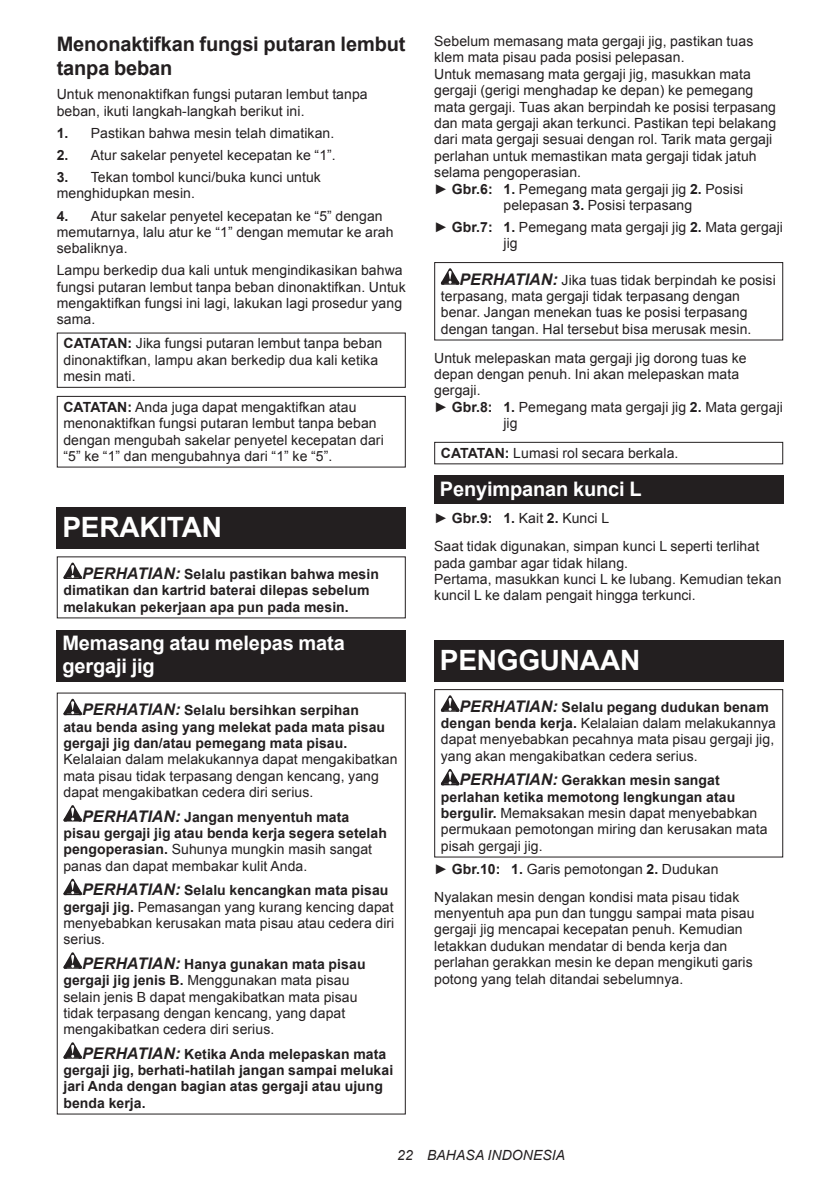
<style>
.page{position:relative;width:840px;height:1191px;background:#fff}
.page>*{position:absolute;margin:0;border:0;box-sizing:border-box;transform-origin:0 0}
.t1{font:700 28px "Arial";letter-spacing:-.01em;color:#fff}
.t2{font:700 20px/23.4px "Arial";letter-spacing:-.01em;color:#fff}
.t3{font:700 20px/23.4px "Arial";letter-spacing:-.01em;color:#231f20}
.t4{font:14px/16.4px "Arial";letter-spacing:.005em;color:#231f20}
.t5{font:700 14px/16.4px "Arial";letter-spacing:.005em;color:#231f20}
.t6{font:italic 14px "Arial";letter-spacing:.005em;color:#231f20}
.s1{font-weight:700}
.s2{font-style:italic;font-size:16px}
.s3{font-weight:400}
.s4{font-weight:700;font-style:italic;font-size:16px}
</style>
<div class="page">
<div style="left:57px;top:332px;width:348px;height:56px;border:1px solid #231f20"></div>
<div style="left:57px;top:396px;width:348px;height:71px;border:1px solid #231f20"></div>
<div style="left:57px;top:507px;width:348px;height:41px;background:#231f20"></div>
<svg style="left:63px;top:562px;width:19px;height:17px"></svg>
<div style="left:57px;top:630px;width:348px;height:51px;background:#231f20"></div>
<svg style="left:63px;top:699px;width:19px;height:16px"></svg>
<svg style="left:63px;top:805px;width:19px;height:16px"></svg>
<svg style="left:63px;top:878px;width:19px;height:17px"></svg>
<svg style="left:63px;top:952px;width:19px;height:16px"></svg>
<svg style="left:63px;top:1042px;width:19px;height:16px"></svg>
<svg style="left:440px;top:268px;width:19px;height:17px"></svg>
<div style="left:434px;top:262px;width:348px;height:78px;border:1px solid #231f20"></div>
<div style="left:434px;top:442px;width:348px;height:22px;border:1px solid #231f20"></div>
<div style="left:434px;top:476px;width:348px;height:28px;background:#231f20"></div>
<div style="left:434px;top:640px;width:348px;height:41px;background:#231f20"></div>
<svg style="left:440px;top:695px;width:19px;height:16px"></svg>
<svg style="left:440px;top:769px;width:19px;height:16px"></svg>
<div style="left:434px;top:689px;width:348px;height:168px;border:1px solid #231f20"></div>
<h2 class="t3" style="left:57px;top:33px;width:350px">Menonaktifkan fungsi putaran lembut tanpa beban</h2>
<p class="t4" style="left:57px;top:86px;width:312px">Untuk menonaktifkan fungsi putaran lembut tanpa beban, ikuti langkah-langkah berikut ini.</p>
<p class="t4" style="left:57px;top:125px;width:279px"><span class="s1">1.</span> Pastikan bahwa mesin telah dimatikan.</p>
<p class="t4" style="left:57px;top:147px;width:280px"><span class="s1">2.</span> Atur sakelar penyetel kecepatan ke “1”.</p>
<p class="t4" style="left:57px;top:169px;width:265px"><span class="s1">3.</span> Tekan tombol kunci/buka kunci untuk menghidupkan mesin.</p>
<p class="t4" style="left:57px;top:207px;width:338px"><span class="s1">4.</span> Atur sakelar penyetel kecepatan ke “5” dengan memutarnya, lalu atur ke “1” dengan memutar ke arah sebaliknya.</p>
<p class="t4" style="left:57px;top:262px;width:350px">Lampu berkedip dua kali untuk mengindikasikan bahwa fungsi putaran lembut tanpa beban dinonaktifkan. Untuk mengaktifkan fungsi ini lagi, lakukan lagi prosedur yang sama.</p>
<p class="t4" style="left:63px;top:335px;width:320px"><span class="s1">CATATAN:</span> Jika fungsi putaran lembut tanpa beban dinonaktifkan, lampu akan berkedip dua kali ketika mesin mati.</p>
<p class="t4" style="left:63px;top:399px;width:322px"><span class="s1">CATATAN:</span> Anda juga dapat mengaktifkan atau menonaktifkan fungsi putaran lembut tanpa beban dengan mengubah sakelar penyetel kecepatan dari “5” ke “1” dan mengubahnya dari “1” ke “5”.</p>
<h1 class="t1" style="left:62px;top:508px;width:161px">PERAKITAN</h1>
<p class="t5" style="left:63px;top:566px;width:317px;text-indent:19px"><span class="s2">PERHATIAN:</span> Selalu pastikan bahwa mesin dimatikan dan kartrid baterai dilepas sebelum melakukan pekerjaan apa pun pada mesin.</p>
<h2 class="t2" style="left:62px;top:631px;width:284px">Memasang atau melepas mata gergaji jig</h2>
<p class="t5" style="left:63px;top:702px;width:323px;text-indent:19px"><span class="s2">PERHATIAN:</span> Selalu bersihkan serpihan atau benda asing yang melekat pada mata pisau gergaji jig dan/atau pemegang mata pisau.</p>
<p class="t4" style="left:63px;top:751px;width:335px">Kelalaian dalam melakukannya dapat mengakibatkan mata pisau tidak terpasang dengan kencang, yang dapat mengakibatkan cedera diri serius.</p>
<p class="t5" style="left:63px;top:809px;width:325px;text-indent:19px"><span class="s2">PERHATIAN:</span> Jangan menyentuh mata pisau gergaji jig atau benda kerja segera setelah pengoperasian. <span class="s3">Suhunya mungkin masih sangat panas dan dapat membakar kulit Anda.</span></p>
<p class="t4" style="left:63px;top:882px;width:332px;text-indent:19px"><span class="s4">PERHATIAN:</span> <span class="s1">Selalu kencangkan mata pisau gergaji jig.</span> Pemasangan yang kurang kencing dapat menyebabkan kerusakan mata pisau atau cedera diri serius.</p>
<p class="t4" style="left:63px;top:955px;width:303px;text-indent:19px"><span class="s4">PERHATIAN:</span> <span class="s1">Hanya gunakan mata pisau gergaji jig jenis B.</span> Menggunakan mata pisau selain jenis B dapat mengakibatkan mata pisau tidak terpasang dengan kencang, yang dapat mengakibatkan cedera diri serius.</p>
<p class="t5" style="left:63px;top:1046px;width:331px;text-indent:19px"><span class="s2">PERHATIAN:</span> Ketika Anda melepaskan mata gergaji jig, berhati-hatilah jangan sampai melukai jari Anda dengan bagian atas gergaji atau ujung benda kerja.</p>
<p class="t4" style="left:434px;top:33px;width:320px">Sebelum memasang mata gergaji jig, pastikan tuas</p>
<p class="t4" style="left:434px;top:49px;width:252px">klem mata pisau pada posisi pelepasan.</p>
<p class="t4" style="left:434px;top:66px;width:318px">Untuk memasang mata gergaji jig, masukkan mata</p>
<p class="t4" style="left:434px;top:82px;width:320px">gergaji (gerigi menghadap ke depan) ke pemegang</p>
<p class="t4" style="left:434px;top:99px;width:343px">mata gergaji. Tuas akan berpindah ke posisi terpasang</p>
<p class="t4" style="left:434px;top:115px;width:343px">dan mata gergaji akan terkunci. Pastikan tepi belakang</p>
<p class="t4" style="left:434px;top:131px;width:339px">dari mata gergaji sesuai dengan rol. Tarik mata gergaji</p>
<p class="t4" style="left:434px;top:148px;width:324px">perlahan untuk memastikan mata gergaji tidak jatuh</p>
<p class="t4" style="left:434px;top:164px;width:148px">selama pengoperasian.</p>
<p class="t4" style="left:434px;top:180px;width:310px">► <span class="s1">Gbr.6: 1.</span> Pemegang mata gergaji jig <span class="s1">2.</span> Posisi</p>
<p class="t4" style="left:503px;top:197px;width:190px">pelepasan <span class="s1">3.</span> Posisi terpasang</p>
<p class="t4" style="left:503px;top:219px;width:281px;text-indent:-69px">► <span class="s1">Gbr.7: 1.</span> Pemegang mata gergaji jig <span class="s1">2.</span> Mata gergaji jig</p>
<p class="t4" style="left:440px;top:272px;width:336px;text-indent:19px"><span class="s4">PERHATIAN:</span> Jika tuas tidak berpindah ke posisi terpasang, mata gergaji tidak terpasang dengan benar. Jangan menekan tuas ke posisi terpasang dengan tangan. Hal tersebut bisa merusak mesin.</p>
<p class="t4" style="left:434px;top:349px;width:314px">Untuk melepaskan mata gergaji jig dorong tuas ke</p>
<p class="t4" style="left:434px;top:366px;width:306px">depan dengan penuh. Ini akan melepaskan mata</p>
<p class="t4" style="left:434px;top:382px;width:48px">gergaji.</p>
<p class="t4" style="left:434px;top:399px;width:350px">► <span class="s1">Gbr.8: 1.</span> Pemegang mata gergaji jig <span class="s1">2.</span> Mata gergaji</p>
<p class="t4" style="left:503px;top:415px;width:16px">jig</p>
<p class="t4" style="left:440px;top:445px;width:239px"><span class="s1">CATATAN:</span> Lumasi rol secara berkala.</p>
<h2 class="t2" style="left:439px;top:477px;width:203px">Penyimpanan kunci L</h2>
<p class="t4" style="left:434px;top:505px;width:326px;line-height:27.8px">► <span class="s1">Gbr.9: 1.</span> Kait <span class="s1">2.</span> Kunci L<br>Saat tidak digunakan, simpan kunci L seperti terlihat</p>
<p class="t4" style="left:434px;top:554px;width:349px">pada gambar agar tidak hilang.<br>Pertama, masukkan kunci L ke lubang. Kemudian tekan kuncil L ke dalam pengait hingga terkunci.</p>
<h1 class="t1" style="left:439px;top:641px;width:202px">PENGGUNAAN</h1>
<p class="t4" style="left:440px;top:698px;width:336px;text-indent:19px"><span class="s4">PERHATIAN:</span> <span class="s1">Selalu pegang dudukan benam dengan benda kerja.</span> Kelalaian dalam melakukannya dapat menyebabkan pecahnya mata pisau gergaji jig, yang akan mengakibatkan cedera serius.</p>
<p class="t4" style="left:440px;top:772px;width:328px;text-indent:19px"><span class="s4">PERHATIAN:</span> <span class="s1">Gerakkan mesin sangat perlahan ketika memotong lengkungan atau bergulir.</span> Memaksakan mesin dapat menyebabkan permukaan pemotongan miring dan kerusakan mata pisah gergaji jig.</p>
<p class="t4" style="left:434px;top:855px;width:306px;line-height:27.8px">► <span class="s1">Gbr.10: 1.</span> Garis pemotongan <span class="s1">2.</span> Dudukan<br>Nyalakan mesin dengan kondisi mata pisau tidak</p>
<p class="t4" style="left:434px;top:905px;width:322px">menyentuh apa pun dan tunggu sampai mata pisau gergaji jig mencapai kecepatan penuh. Kemudian letakkan dudukan mendatar di benda kerja dan perlahan gerakkan mesin ke depan mengikuti garis potong yang telah ditandai sebelumnya.</p>
<p class="t6" style="left:397px;top:1146px;width:169px">22 BAHASA INDONESIA</p>
</div>
